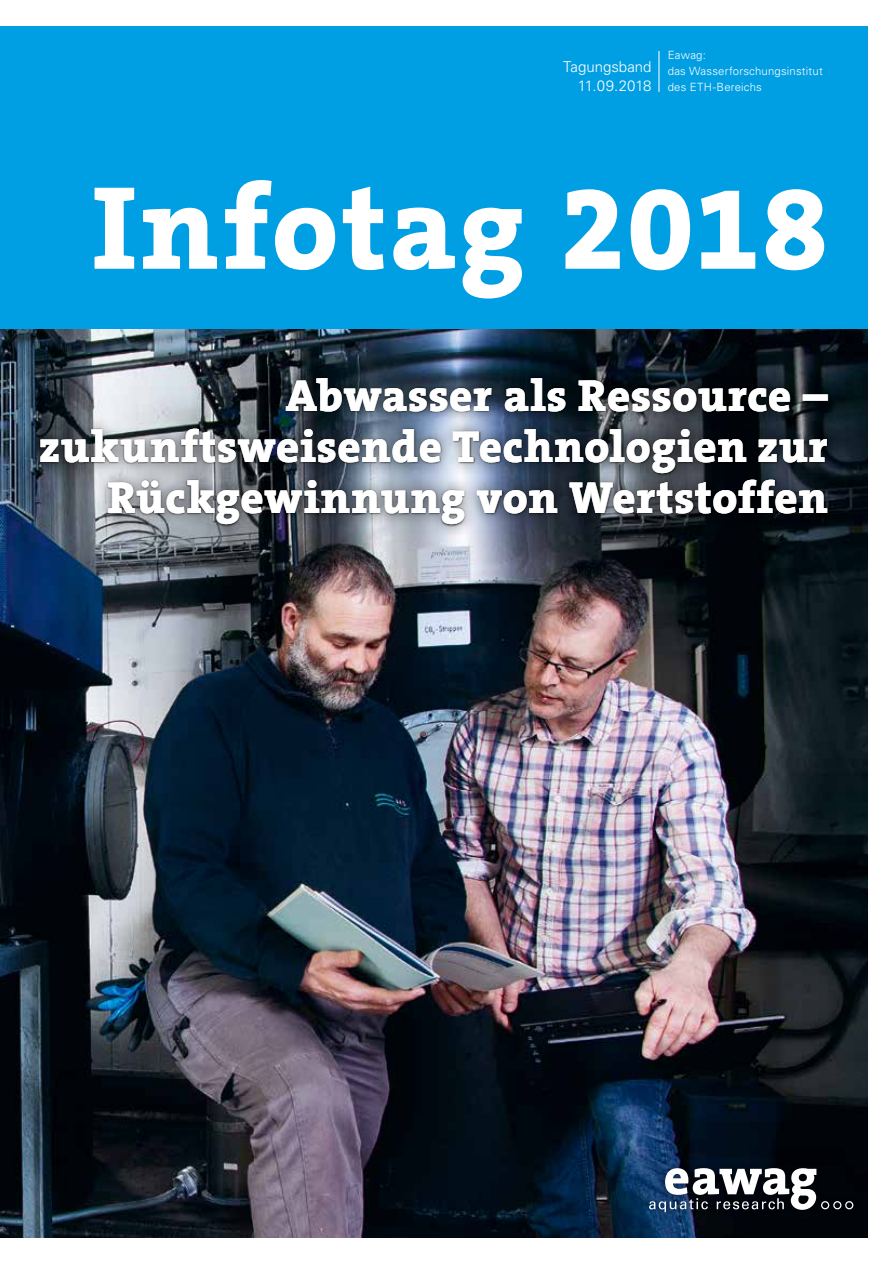
<style>
.page{position:relative;width:893px;height:1263px;background:#fff}
.page>*{position:absolute;margin:0;border:0;box-sizing:border-box;transform-origin:0 0}
.t1{font:800 120px "The Serif B8";letter-spacing:.02em;color:#fff}
.t2{font:800 45px/51px "The Serif B8";letter-spacing:.015em;color:#fff;text-align:right}
.t3{font:300 15px/19.2px "Univers LT Std";color:#fff;text-align:right}
.t4{font:300 11.4px/16px "Univers LT Std";letter-spacing:.015em;color:#fff}
</style>
<div class="page">
<img style="left:0;top:328px;width:867px;height:909px">
<div style="left:0;top:26px;width:867px;height:302px;background:#009ee3"></div>
<hr style="left:658px;top:51px;width:1px;height:41px;background:#fff">
<div style="left:642px;top:1161px;width:218px;height:57px;background:#000;opacity:.45"></div>
<svg style="left:649px;top:1168px;width:205px;height:44px"></svg>
<div style="left:27px;top:364px;width:815px;height:174px;background:#000;opacity:.6"></div>
<div style="left:39px;top:377px;width:791px;height:150px;background:#000;opacity:.28"></div>
<p class="t3" style="left:563px;top:57px;width:90px">Tagungsband<br>11.09.2018</p>
<p class="t4" style="left:668px;top:47px;width:157px">Eawag:<br>das Wasserforschungsinstitut des ETH-Bereichs</p>
<h1 class="t1" style="left:92px;top:164px;width:737px">Infotag 2018</h1>
<p class="t2" style="left:39px;top:372px;width:790px">Abwasser als Ressource – zukunftsweisende Technologien zur<br>Rückgewinnung von Wertstoffen</p>
</div>
